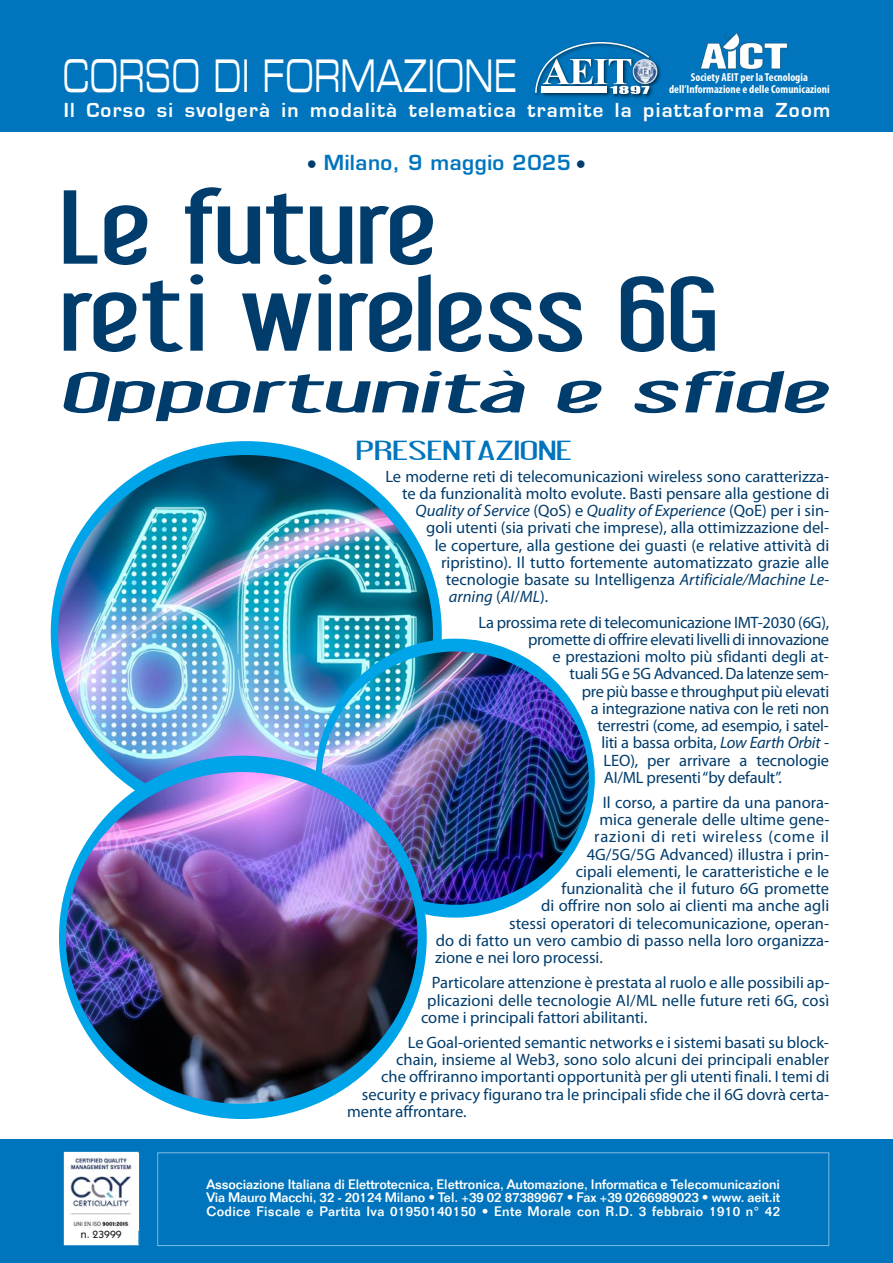
<style>
.page{position:relative;width:893px;height:1263px;background:#fff}
.page>*{position:absolute;margin:0;border:0;box-sizing:border-box;transform-origin:0 0}
.t1{font:102px "Impasto";letter-spacing:.01em;color:#003c6c}
.t2{font:45px "Eurostile Extended Two";color:#fff;scale:.59 1}
.t3{font:27px "Impasto Light Extraexpanded Reg";color:#0075bd}
.t4{font:700 21px "Eurostile";letter-spacing:.06em;color:#fff}
.t5{font:600 20.25px "Eurostile";letter-spacing:.025em;color:#0075bd}
.t6{font:16.5px "Myriad Pro";color:#003c6c}
.t7{font:16.5px "Myriad Pro";letter-spacing:-.02em;color:#003c6c}
.t8{font:italic 16.5px "Myriad Pro";color:#003c6c}
.t9{font:16.5px "Myriad Pro";letter-spacing:.045em;color:#003c6c}
.t10{font:500 13.5px "Folio";letter-spacing:-.005em;color:#fff}
.t11{font:500 13.5px "Folio";letter-spacing:.025em;color:#fff}
.t12{font:700 condensed 11.55px "Myriad Pro";color:#fff}
.t13{font:500 10.5px "Itc Kabel";color:#212124}
.s1{font-weight:400;font-size:27px;color:#003c6c}
.s2{font-style:normal}
.s3{font-style:italic}
</style>
<div class="page">
<div style="left:0;top:0;width:893px;height:131px;background:#0075bd"></div>
<div style="left:0;top:1140px;width:893px;height:123px;background:#0075bd"></div>
<img style="left:657px;top:63px;width:4px;height:20px">
<img style="left:651px;top:57px;width:6px;height:24px">
<img style="left:651px;top:81px;width:6px;height:14px">
<svg style="left:534px;top:41px;width:117px;height:57px"></svg>
<div style="left:65px;top:1152px;width:73px;height:92px;background:#fff"></div>
<img style="left:69px;top:1158px;width:63px;height:69px">
<div style="left:64px;top:1152px;width:75px;height:93px;border:1px solid #fff"></div>
<div style="left:51px;top:441px;width:391px;height:383px;background:#00a4e8;border-radius:50%"></div>
<img style="left:58px;top:455px;width:375px;height:356px;border-radius:50%">
<div style="left:316px;top:639px;width:279px;height:279px;background:#00a4e8;border-radius:50%"></div>
<img style="left:322px;top:651px;width:267px;height:254px;border-radius:50%">
<div style="left:59px;top:756px;width:368px;height:363px;background:#00a4e8;border-radius:50%"></div>
<img style="left:66px;top:772px;width:352px;height:332px;border-radius:50%">
<img style="left:700px;top:33px;width:88px;height:37px">
<svg style="left:63px;top:371px;width:766px;height:50px"></svg>
<p class="t2" style="left:62px;top:60px;width:772px">CORSO DI FORMAZIONE</p>
<p class="t4" style="left:64px;top:100px;width:768px">Il Corso si svolgerà in modalità telematica tramite la piattaforma Zoom</p>
<p class="t12" style="left:691px;top:73px;width:119px">Society AEIT per la Tecnologia</p>
<p class="t12" style="left:669px;top:85px;width:162px">dell’Informazione e delle Comunicazioni</p>
<p class="t5" style="left:308px;top:155px;width:278px"><span class="s1">•</span> Milano, 9 maggio 2025 <span class="s1">•</span></p>
<p class="t1" style="left:64px;top:169px;width:377px">Le future</p>
<p class="t1" style="left:64px;top:256px;width:659px">reti wireless 6G</p>
<p class="t3" style="left:357px;top:435px;width:218px">PRESENTAZIONE</p>
<p class="t6" style="left:385px;top:470px;width:445px">Le moderne reti di telecomunicazioni wireless sono caratterizza-</p>
<p class="t6" style="left:402px;top:487px;width:429px">te da funzionalità molto evolute. Basti pensare alla gestione di</p>
<p class="t8" style="left:416px;top:504px;width:415px">Quality of Service <span class="s2">(QoS) e</span> Quality of Experience <span class="s2">(QoE) per i sin-</span></p>
<p class="t6" style="left:426px;top:522px;width:404px">goli utenti (sia privati che imprese), alla ottimizzazione del-</p>
<p class="t6" style="left:435px;top:539px;width:396px">le coperture, alla gestione dei guasti (e relative attività di</p>
<p class="t6" style="left:441px;top:556px;width:389px">ripristino). Il tutto fortemente automatizzato grazie alle</p>
<p class="t6" style="left:446px;top:573px;width:385px">tecnologie basate su Intelligenza <span class="s3">Artificiale/Machine Le-</span></p>
<p class="t8" style="left:449px;top:591px;width:101px">arning <span class="s2">(</span>AI<span class="s2">/</span>ML<span class="s2">).</span></p>
<p class="t6" style="left:479px;top:616px;width:352px">La prossima rete di telecomunicazione IMT-2030 (6G),</p>
<p class="t7" style="left:528px;top:633px;width:302px">promette di offrire elevati livelli di innovazione</p>
<p class="t6" style="left:553px;top:650px;width:278px">e prestazioni molto più sfidanti degli at-</p>
<p class="t7" style="left:570px;top:667px;width:261px">tuali 5G e 5G Advanced. Da latenze sem-</p>
<p class="t7" style="left:582px;top:685px;width:249px">pre più basse e throughput più elevati</p>
<p class="t6" style="left:591px;top:702px;width:240px">a integrazione nativa con le reti non</p>
<p class="t6" style="left:597px;top:719px;width:233px">terrestri (come, ad esempio, i satel-</p>
<p class="t6" style="left:601px;top:736px;width:229px">liti a bassa orbita, <span class="s3">Low Earth Orbit</span> -</p>
<p class="t6" style="left:603px;top:754px;width:227px">LEO), per arrivare a tecnologie</p>
<p class="t6" style="left:604px;top:771px;width:180px">AI/ML presenti “by default”.</p>
<p class="t6" style="left:603px;top:796px;width:228px">Il corso, a partire da una panora-</p>
<p class="t6" style="left:600px;top:813px;width:232px">mica generale delle ultime gene-</p>
<p class="t9" style="left:594px;top:831px;width:236px">razioni di reti wireless (come il</p>
<p class="t6" style="left:587px;top:848px;width:244px">4G/5G/5G Advanced) illustra i prin-</p>
<p class="t6" style="left:576px;top:865px;width:255px">cipali elementi, le caratteristiche e le</p>
<p class="t6" style="left:561px;top:882px;width:269px">funzionalità che il futuro 6G promette</p>
<p class="t6" style="left:541px;top:900px;width:289px">di offrire non solo ai clienti ma anche agli</p>
<p class="t6" style="left:509px;top:917px;width:321px">stessi operatori di telecomunicazione, operan-</p>
<p class="t6" style="left:436px;top:934px;width:395px">do di fatto un vero cambio di passo nella loro organizza-</p>
<p class="t6" style="left:435px;top:951px;width:169px">zione e nei loro processi.</p>
<p class="t6" style="left:432px;top:976px;width:399px">Particolare attenzione è prestata al ruolo e alle possibili ap-</p>
<p class="t6" style="left:427px;top:994px;width:403px">plicazioni delle tecnologie AI/ML nelle future reti 6G, così</p>
<p class="t6" style="left:421px;top:1011px;width:228px">come i principali fattori abilitanti.</p>
<p class="t6" style="left:408px;top:1036px;width:423px">Le Goal-oriented semantic networks e i sistemi basati su block-</p>
<p class="t6" style="left:396px;top:1053px;width:435px">chain, insieme al Web3, sono solo alcuni dei principali enabler</p>
<p class="t6" style="left:381px;top:1071px;width:450px">che offriranno importanti opportunità per gli utenti finali. I temi di</p>
<p class="t6" style="left:362px;top:1088px;width:469px">security e privacy figurano tra le principali sfide che il 6G dovrà certa-</p>
<p class="t6" style="left:347px;top:1105px;width:121px">mente affrontare.</p>
<p class="t13" style="left:81px;top:1230px;width:42px">n. 23999</p>
<p class="t10" style="left:206px;top:1179px;width:575px">Associazione Italiana di Elettrotecnica, Elettronica, Automazione, Informatica e Telecomunicazioni</p>
<p class="t10" style="left:206px;top:1193px;width:575px">Via Mauro Macchi, 32 - 20124 Milano • Tel. +39 02 87389967 • Fax +39 0266989023 • www. aeit.it</p>
<p class="t11" style="left:206px;top:1206px;width:575px">Codice Fiscale e Partita Iva 01950140150 • Ente Morale con R.D. 3 febbraio 1910 n° 42</p>
</div>
